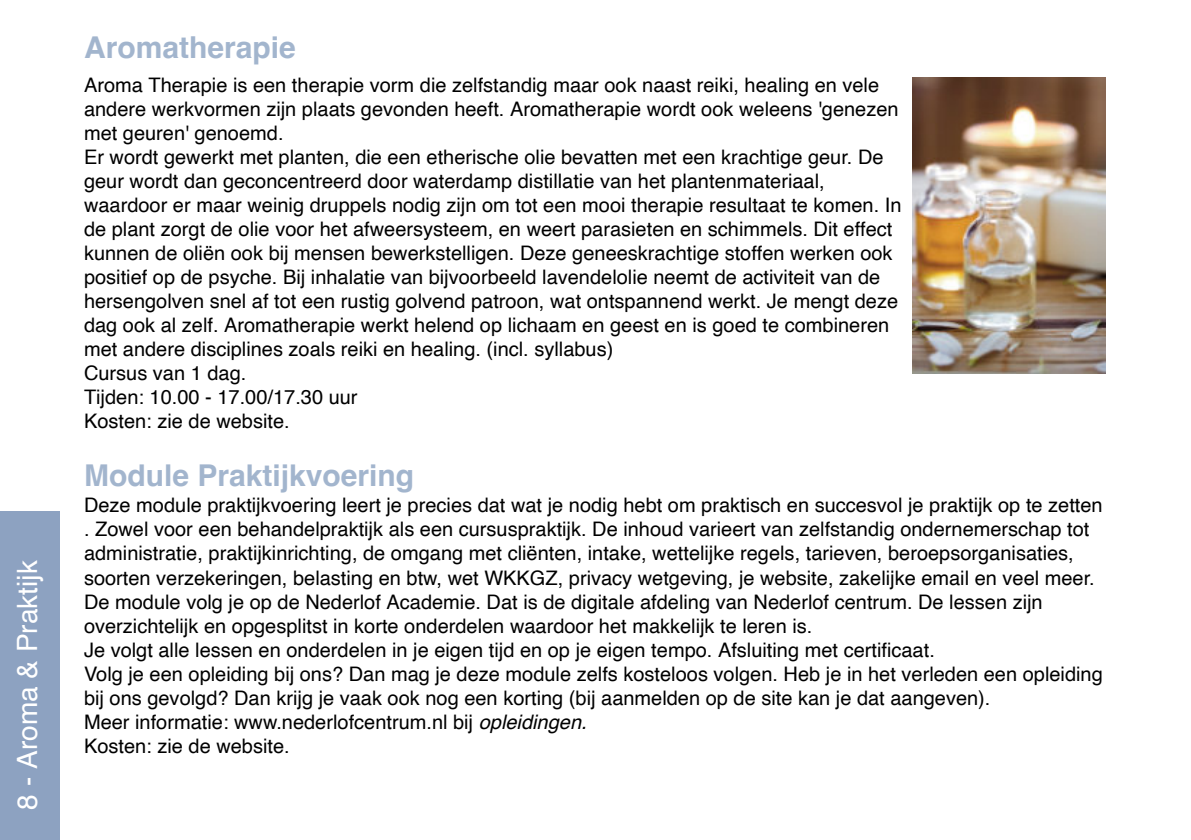
<style>
.page{position:relative;width:1191px;height:840px;background:#fff}
.page>*{position:absolute;margin:0;border:0;box-sizing:border-box;transform-origin:0 0}
.t1{font:700 30px "Helvetica";color:rgb(24 70 132/.4)}
.t2{font:28px "Helvetica";color:#fff}
.t3{font:20px/24px "Helvetica";color:#000}
.s1{font-style:italic}
</style>
<div class="page">
<div style="left:0;top:511px;width:59px;height:328px;background:#8da2c1"></div>
<img style="left:912px;top:78px;width:193px;height:295px">
<h2 class="t2" style="left:16px;top:809px;width:250px;rotate:-90deg">8 - Aroma &amp; Praktĳk</h2>
<h1 class="t1" style="left:84px;top:35px;width:213px">Aromatherapie</h1>
<p class="t3" style="left:84px;top:74px;width:819px">Aroma Therapie is een therapie vorm die zelfstandig maar ook naast reiki, healing en vele andere werkvormen zĳn plaats gevonden heeft. Aromatherapie wordt ook weleens 'genezen met geuren' genoemd.<br>Er wordt gewerkt met planten, die een etherische olie bevatten met een krachtige geur. De geur wordt dan geconcentreerd door waterdamp distillatie van het plantenmateriaal, waardoor er maar weinig druppels nodig zĳn om tot een mooi therapie resultaat te komen. In de plant zorgt de olie voor het afweersysteem, en weert parasieten en schimmels. Dit effect kunnen de oliën ook bĳ mensen bewerkstelligen. Deze geneeskrachtige stoffen werken ook positief op de psyche. Bĳ inhalatie van bĳvoorbeeld lavendelolie neemt de activiteit van de hersengolven snel af tot een rustig golvend patroon, wat ontspannend werkt. Je mengt deze dag ook al zelf. Aromatherapie werkt helend op lichaam en geest en is goed te combineren met andere disciplines zoals reiki en healing. (incl. syllabus)<br>Cursus van 1 dag.<br>Tĳden: 10.00 - 17.00/17.30 uur<br>Kosten: zie de website.</p>
<h1 class="t1" style="left:84px;top:463px;width:332px">Module Praktĳkvoering</h1>
<p class="t3" style="left:84px;top:494px;width:1020px">Deze module praktĳkvoering leert je precies dat wat je nodig hebt om praktisch en succesvol je praktĳk op te zetten . Zowel voor een behandelpraktĳk als een cursuspraktĳk. De inhoud varieert van zelfstandig ondernemerschap tot administratie, praktĳkinrichting, de omgang met cliënten, intake, wettelĳke regels, tarieven, beroepsorganisaties, soorten verzekeringen, belasting en btw, wet WKKGZ, privacy wetgeving, je website, zakelĳke email en veel meer.<br>De module volg je op de Nederlof Academie. Dat is de digitale afdeling van Nederlof centrum. De lessen zĳn overzichtelĳk en opgesplitst in korte onderdelen waardoor het makkelĳk te leren is.<br>Je volgt alle lessen en onderdelen in je eigen tĳd en op je eigen tempo. Afsluiting met certificaat.<br>Volg je een opleiding bĳ ons? Dan mag je deze module zelfs kosteloos volgen. Heb je in het verleden een opleiding bĳ ons gevolgd? Dan krĳg je vaak ook nog een korting (bĳ aanmelden op de site kan je dat aangeven).<br>Meer informatie: www.nederlofcentrum.nl bĳ <span class="s1">opleidingen.<br></span>Kosten: zie de website.</p>
</div>
